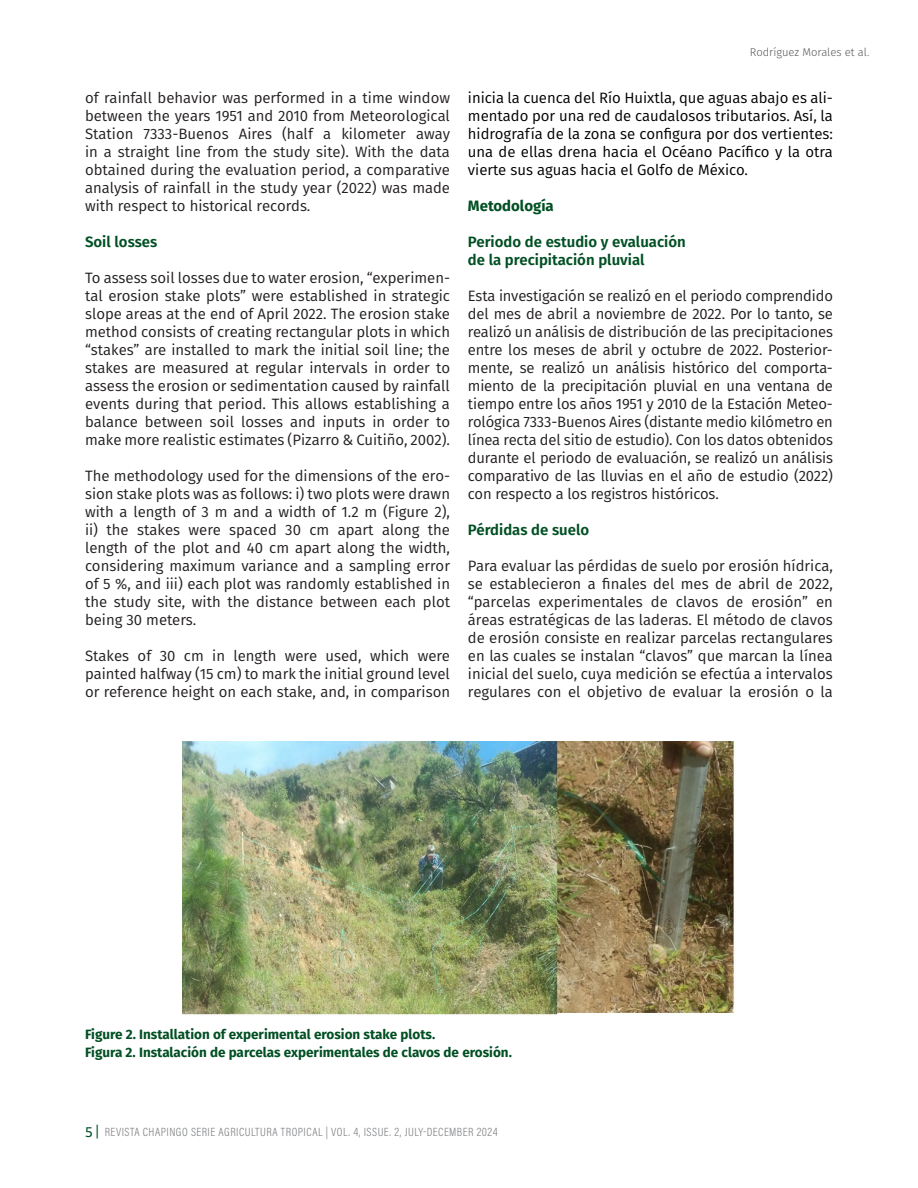
<style>
.page{position:relative;width:918px;height:1188px;background:#fff}
.page>*{position:absolute;margin:0;border:0;box-sizing:border-box;transform-origin:0 0}
.t1{font:15px/18px "Fira Sans";color:#231f20;text-align:justify}
.t2{font:15px/18px "Fira Sans";color:#000;text-align:justify}
.Subtítulo_-_02{font:600 15px/18px "Fira Sans";color:#004f23}
.Subtítulo{font:700 15px "Fira Sans";color:#004f23}
.cabezas_y_pies_figs_cuadros{font:700 13.5px "Fira Sans";color:#004f23}
.t3{font:12px "Acumin Variable Concept";letter-spacing:.04em;color:#808285}
.t4{font:300 11.25px "Fira Sans";color:#57585a}
.s1{font-family:"Leitura Sans Grot 2";font-size:15px;color:#004f23}
</style>
<div class="page">
<img style="left:182px;top:742px;width:553px;height:273px">
<p class="t1" style="left:85px;top:88px;width:367px">of rainfall behavior was performed in a time window between the years 1951 and 2010 from Meteorological Station 7333-Buenos Aires (half a kilometer away in a straight line from the study site). With the data obtained during the evaluation period, a comparative analysis of rainfall in the study year (2022) was made with respect to historical records.</p>
<p class="Subtítulo_-_02" style="left:85px;top:232px;width:74px">Soil losses</p>
<p class="t1" style="left:85px;top:268px;width:367px">To assess soil losses due to water erosion, “experimen&shy;tal erosion stake plots” were established in strategic slope areas at the end of April 2022. The erosion stake method consists of creating rectangular plots in which “stakes” are installed to mark the initial soil line; the stakes are measured at regular intervals in order to assess the erosion or sedimentation caused by rainfall events during that period. This allows establishing a balance between soil losses and inputs in order to make more realistic estimates (Pizarro &amp; Cuitiño, 2002).</p>
<p class="t1" style="left:85px;top:466px;width:367px">The methodology used for the dimensions of the ero&shy;sion stake plots was as follows: i) two plots were drawn with a length of 3 m and a width of 1.2 m (Figure 2), ii) the stakes were spaced 30 cm apart along the length of the plot and 40 cm apart along the width, considering maximum variance and a sampling error of 5 %, and iii) each plot was randomly established in the study site, with the distance between each plot being 30 meters.</p>
<p class="t1" style="left:85px;top:646px;width:367px">Stakes of 30 cm in length were used, which were painted halfway (15 cm) to mark the initial ground level or reference height on each stake, and, in comparison</p>
<p class="t4" style="left:750px;top:44px;width:121px">Rodríguez Morales et al.</p>
<p class="t2" style="left:468px;top:88px;width:367px">inicia la cuenca del Río Huixtla, que aguas abajo es ali&shy;mentado por una red de caudalosos tributarios. Así, la hidrografía de la zona se configura por dos vertientes: una de ellas drena hacia el Océano Pacífico y la otra vierte sus aguas hacia el Golfo de México.</p>
<p class="Subtítulo" style="left:468px;top:193px;width:87px">Metodología</p>
<p class="Subtítulo_-_02" style="left:468px;top:232px;width:219px">Periodo de estudio y evaluación de la precipitación pluvial</p>
<p class="t1" style="left:468px;top:286px;width:367px">Esta investigación se realizó en el periodo comprendido del mes de abril a noviembre de 2022. Por lo tanto, se realizó un análisis de distribución de las precipitaciones entre los meses de abril y octubre de 2022. Posterior&shy;mente, se realizó un análisis histórico del comporta&shy;miento de la precipitación pluvial en una ventana de tiempo entre los años 1951 y 2010 de la Estación Meteo&shy;rológica 7333-Buenos Aires (distante medio kilómetro en línea recta del sitio de estudio). Con los datos obtenidos durante el periodo de evaluación, se realizó un análisis comparativo de las lluvias en el año de estudio (2022) con respecto a los registros históricos.</p>
<p class="Subtítulo_-_02" style="left:468px;top:520px;width:123px">Pérdidas de suelo</p>
<p class="t1" style="left:468px;top:556px;width:367px">Para evaluar las pérdidas de suelo por erosión hídrica, se establecieron a finales del mes de abril de 2022, “parcelas experimentales de clavos de erosión” en áreas estratégicas de las laderas. El método de clavos de erosión consiste en realizar parcelas rectangulares en las cuales se instalan “clavos” que marcan la línea inicial del suelo, cuya medición se efectúa a intervalos regulares con el objetivo de evaluar la erosión o la</p>
<p class="cabezas_y_pies_figs_cuadros" style="left:85px;top:1023px;width:352px">Figure 2. Installation of experimental erosion stake plots.</p>
<p class="cabezas_y_pies_figs_cuadros" style="left:85px;top:1041px;width:428px">Figura 2. Instalación de parcelas experimentales de clavos de erosión.</p>
<p class="t3" style="left:85px;top:1123px;width:414px"><span class="s1">5 |</span> REVISTA CHAPINGO SERIE AGRICULTURA TROPICAL | VOL. 4, ISSUE. 2, JULY-DECEMBER 2024</p>
</div>
